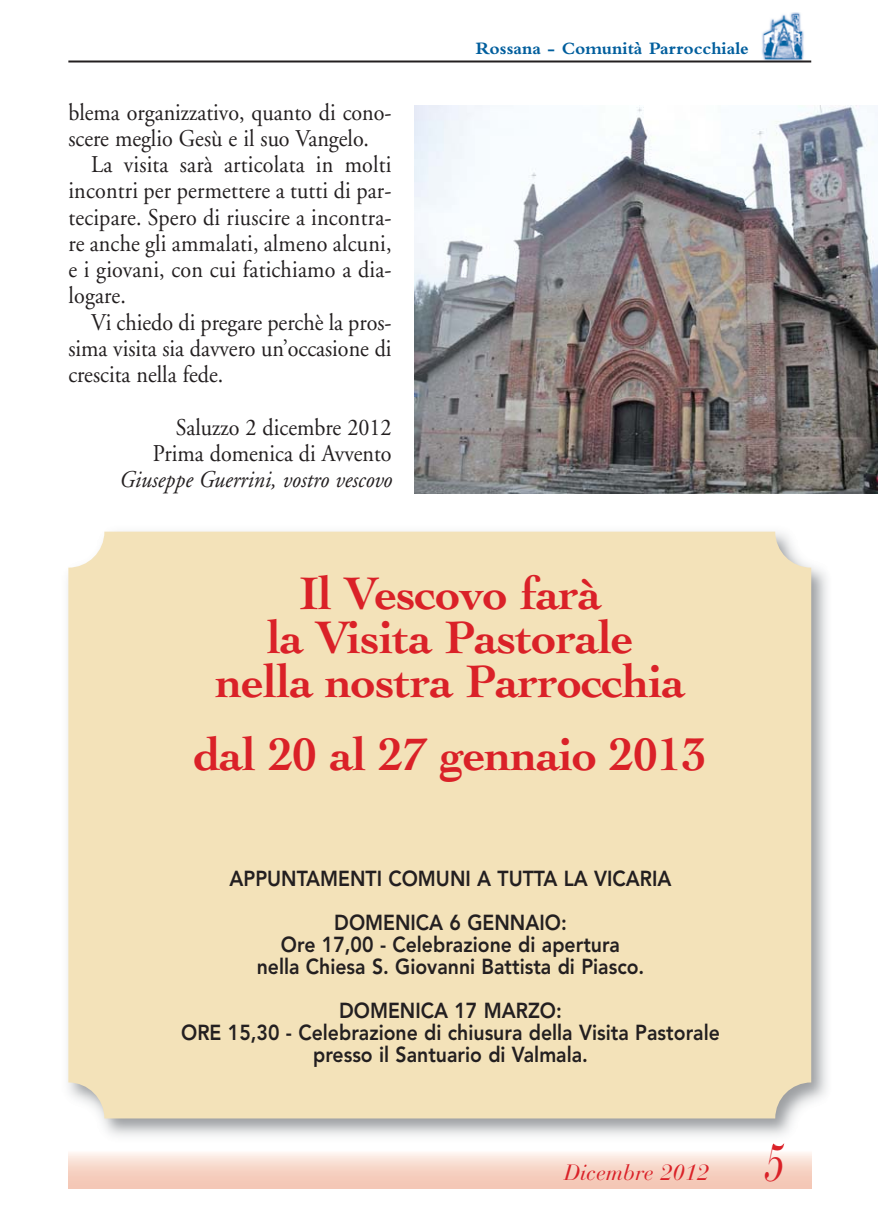
<style>
.page{position:relative;width:878px;height:1218px;background:#fff}
.page>*{position:absolute;margin:0;border:0;box-sizing:border-box;transform-origin:0 0}
.t1{font:italic 52px "Bauer Bodoni";color:#da2128;scale:.7 1}
.t2{font:700 48px/44px "Cochin";letter-spacing:-.015em;color:#da2128;text-align:center}
.t3{font:24px/26.2px "Adobe Garamond";color:#231f20;text-align:right;scale:.92 1}
.t4{font:italic 24px "Adobe Garamond";color:#231f20;scale:.92 1}
.t5{font:italic 22px "Bauer Bodoni";color:#da2128}
.t6{font:800 21.6px/22px "Avenir";color:#231f20;text-align:center;scale:.9 1}
.t7{font:700 18px "Bembo";color:#005e9d}
</style>
<div class="page">
<img style="left:762px;top:13px;width:44px;height:50px">
<hr style="left:68px;top:60px;width:743px;height:2px;background:#231f20">
<img style="left:414px;top:106px;width:464px;height:387px">
<div style="left:68px;top:532px;width:743px;height:586px;background:#f3e2b9;border-radius:36px"></div>
<p class="t3" style="left:68px;top:101px;width:353px">blema organizzativo, quanto di cono-</p>
<p class="t3" style="left:68px;top:127px;width:328px">scere meglio Gesù e il suo Vangelo.</p>
<p class="t3" style="left:91px;top:154px;width:328px">La visita sarà articolata in molti</p>
<p class="t3" style="left:68px;top:180px;width:353px">incontri per permettere a tutti di par-</p>
<p class="t3" style="left:68px;top:206px;width:353px">tecipare. Spero di riuscire a incontra-</p>
<p class="t3" style="left:68px;top:232px;width:353px">re anche gli ammalati, almeno alcuni,</p>
<p class="t3" style="left:68px;top:259px;width:353px">e i giovani, con cui fatichiamo a dia-</p>
<p class="t3" style="left:68px;top:285px;width:64px">logare.</p>
<p class="t3" style="left:91px;top:311px;width:328px">Vi chiedo di pregare perchè la pros-</p>
<p class="t3" style="left:68px;top:337px;width:353px">sima visita sia davvero un’occasione di</p>
<p class="t3" style="left:68px;top:364px;width:170px">crescita nella fede.</p>
<p class="t3" style="left:153px;top:416px;width:261px">Saluzzo 2 dicembre 2012<br>Prima domenica di Avvento</p>
<p class="t4" style="left:119px;top:470px;width:298px">Giuseppe Guerrini, vostro vescovo</p>
<p class="t7" style="left:476px;top:42px;width:275px">Rossana - Comunità Parrocchiale</p>
<h2 class="t2" style="left:216px;top:576px;width:471px">Il Vescovo farà<br>la Visita Pastorale nella nostra Parrocchia</h2>
<h2 class="t2" style="left:194px;top:736px;width:514px">dal 20 al 27 gennaio 2013</h2>
<p class="t6" style="left:229px;top:858px;width:493px;line-height:44px">APPUNTAMENTI COMUNI A TUTTA LA VICARIA<br>DOMENICA 6 GENNAIO:</p>
<p class="t6" style="left:257px;top:935px;width:432px">Ore 17,00 - Celebrazione di apertura<br>nella Chiesa S. Giovanni Battista di Piasco.</p>
<p class="t6" style="left:181px;top:1001px;width:600px">DOMENICA 17 MARZO:<br>ORE 15,30 - Celebrazione di chiusura della Visita Pastorale presso il Santuario di Valmala.</p>
<p class="t5" style="left:564px;top:1164px;width:146px">Dicembre 2012</p>
<h1 class="t1" style="left:764px;top:1142px;width:30px">5</h1>
</div>
